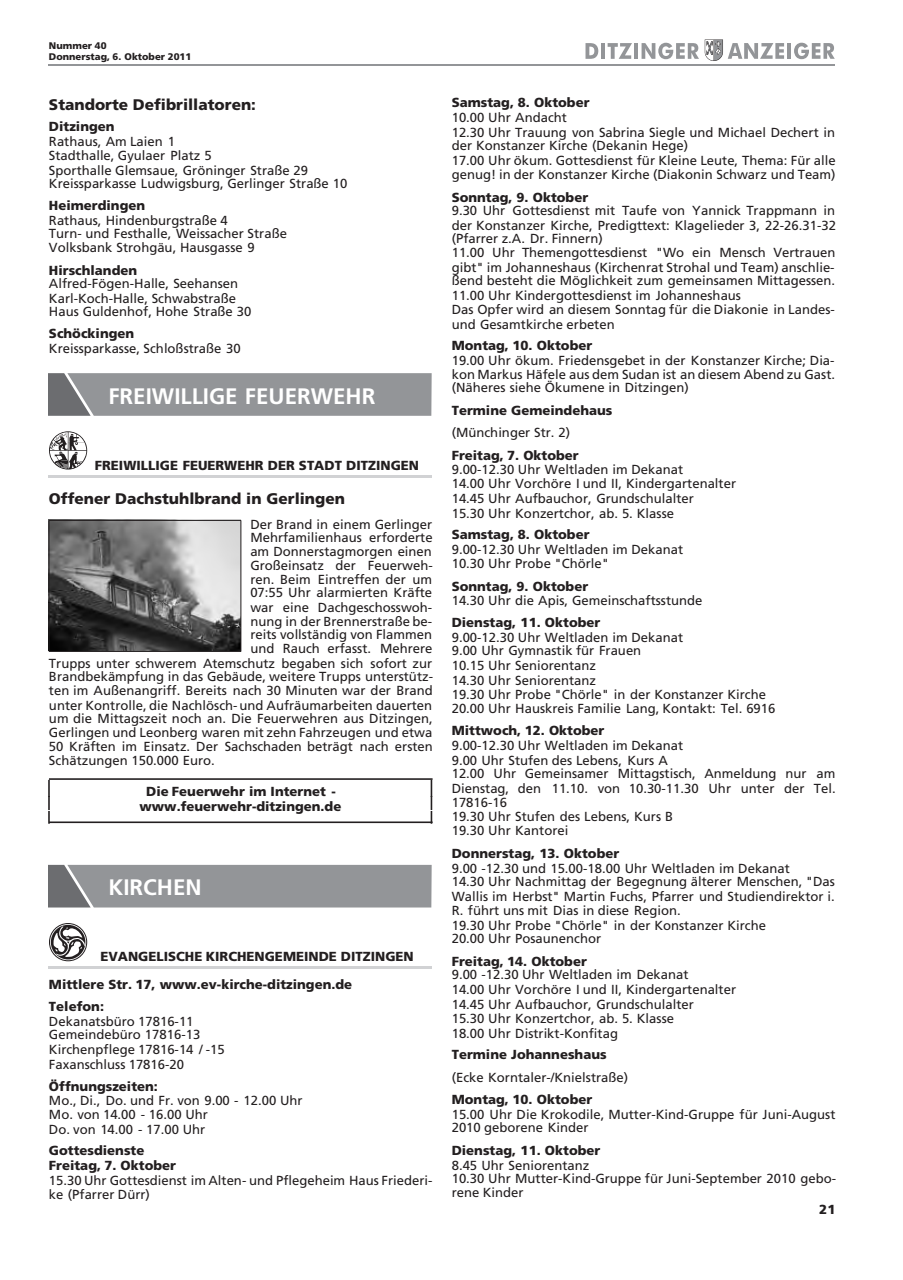
<style>
.page{position:relative;width:903px;height:1280px;background:#fff}
.page>*{position:absolute;margin:0;border:0;box-sizing:border-box;transform-origin:0 0}
.t1{font:700 22.35px "Frutiger";color:#fff}
.t2{font:900 15.3px "Frutiger";color:#231f20}
.t3{font:13.05px/13.5px "Frutiger";color:#231f20}
.t4{font:900 13.05px/14.9px "Frutiger";color:#231f20}
.t5{font:900 9.6px/10.8px "Frutiger";color:#231f20}
</style>
<div class="page">
<svg style="left:585px;top:43px;width:13px;height:16px"></svg>
<hr style="left:601px;top:43px;width:4px;height:16px;background:#939598">
<svg style="left:607px;top:43px;width:24px;height:16px"></svg>
<svg style="left:634px;top:43px;width:3px;height:16px"></svg>
<svg style="left:641px;top:43px;width:57px;height:16px"></svg>
<svg style="left:704px;top:40px;width:79px;height:21px"></svg>
<svg style="left:787px;top:43px;width:3px;height:16px"></svg>
<svg style="left:794px;top:43px;width:40px;height:16px"></svg>
<hr style="left:48px;top:64px;width:786px;height:1px;background:#939598">
<svg style="left:49px;top:373px;width:382px;height:43px;background:#919396"></svg>
<svg style="left:49px;top:431px;width:38px;height:38px"></svg>
<svg style="left:49px;top:431px;width:38px;height:38px"></svg>
<svg style="left:50px;top:432px;width:36px;height:36px"></svg>
<hr style="left:48px;top:475px;width:383px;height:2px;background:#d1d2d4">
<img style="left:48px;top:520px;width:192px;height:130px">
<hr style="left:49px;top:520px;width:192px;height:1px;background:#231f20">
<hr style="left:49px;top:651px;width:192px;height:1px;background:#231f20">
<hr style="left:49px;top:520px;width:1px;height:131px;background:#231f20">
<hr style="left:240px;top:520px;width:1px;height:131px;background:#231f20">
<hr style="left:49px;top:778px;width:383px;height:1px;background:#231f20">
<svg style="left:48px;top:779px;width:2px;height:44px"></svg>
<svg style="left:430px;top:779px;width:2px;height:42px"></svg>
<hr style="left:49px;top:821px;width:383px;height:2px;background:#231f20">
<svg style="left:49px;top:864px;width:382px;height:43px;background:#939597"></svg>
<svg style="left:49px;top:924px;width:38px;height:37px"></svg>
<svg style="left:49px;top:923px;width:38px;height:37px"></svg>
<div style="left:49px;top:922px;width:38px;height:39px;border:1px solid #231f20;border-radius:50%"></div>
<svg style="left:51px;top:924px;width:34px;height:35px"></svg>
<svg style="left:53px;top:926px;width:32px;height:30px"></svg>
<hr style="left:48px;top:965px;width:383px;height:3px;background:#d1d2d4">
<p class="t5" style="left:49px;top:41px;width:144px">Nummer 40<br>Donnerstag, 6. Oktober 2011</p>
<p class="t2" style="left:49px;top:98px;width:208px">Standorte Defibrillatoren:</p>
<p class="t4" style="left:49px;top:120px;width:67px">Ditzingen</p>
<p class="t3" style="left:49px;top:136px;width:164px">Rathaus, Am Laien 1<br>Stadthalle, Gyulaer Platz 5</p>
<p class="t3" style="left:49px;top:164px;width:300px">Sporthalle Glemsaue, Gröninger Straße 29<br>Kreissparkasse Ludwigsburg, Gerlinger Straße 10</p>
<p class="t4" style="left:49px;top:199px;width:98px">Heimerdingen</p>
<p class="t3" style="left:49px;top:214px;width:239px">Rathaus, Hindenburgstraße 4<br>Turn- und Festhalle, Weissacher Straße<br>Volksbank Strohgäu, Hausgasse 9</p>
<p class="t4" style="left:49px;top:264px;width:90px">Hirschlanden</p>
<p class="t3" style="left:49px;top:277px;width:191px;line-height:14.9px">Alfred-Fögen-Halle, Seehansen<br>Karl-Koch-Halle, Schwabstraße</p>
<p class="t3" style="left:49px;top:306px;width:204px">Haus Guldenhof, Hohe Straße 30</p>
<p class="t4" style="left:49px;top:327px;width:87px">Schöckingen</p>
<p class="t3" style="left:49px;top:342px;width:193px">Kreissparkasse, Schloßstraße 30</p>
<h1 class="t1" style="left:108px;top:387px;width:268px">FREIWILLIGE FEUERWEHR</h1>
<p class="t4" style="left:95px;top:459px;width:325px">FREIWILLIGE FEUERWEHR DER STADT DITZINGEN</p>
<p class="t2" style="left:49px;top:492px;width:297px">Offener Dachstuhlbrand in Gerlingen</p>
<p class="t3" style="left:250px;top:518px;width:184px;text-align:justify">Der Brand in einem Gerlinger Mehrfamilienhaus erforderte am Donnerstagmorgen einen</p>
<p class="t3" style="left:250px;top:560px;width:184px;text-align:justify">Großeinsatz der Feuerweh&shy;ren. Beim Eintreffen der um 07:55 Uhr alarmierten Kräfte</p>
<p class="t3" style="left:250px;top:602px;width:184px;text-align:justify">war eine Dachgeschosswoh&shy;nung in der Brennerstraße be&shy;reits vollständig von Flammen und Rauch erfasst. Mehrere</p>
<p class="t3" style="left:49px;top:657px;width:385px;text-align:justify">Trupps unter schwerem Atemschutz begaben sich sofort zur Brandbekämpfung in das Gebäude, weitere Trupps unterstütz&shy;ten im Außenangriff. Bereits nach 30 Minuten war der Brand</p>
<p class="t3" style="left:49px;top:699px;width:385px;text-align:justify">unter Kontrolle, die Nachlösch- und Aufräumarbeiten dauerten um die Mittagszeit noch an. Die Feuerwehren aus Ditzingen, Gerlingen und Leonberg waren mit zehn Fahrzeugen und etwa</p>
<p class="t3" style="left:49px;top:741px;width:385px">50 Kräften im Einsatz. Der Sachschaden beträgt nach ersten<br>Schätzungen 150.000 Euro.</p>
<p class="t4" style="left:139px;top:785px;width:203px;text-align:center">Die Feuerwehr im Internet - www.feuerwehr-ditzingen.de</p>
<h1 class="t1" style="left:108px;top:877px;width:95px">KIRCHEN</h1>
<p class="t4" style="left:49px;top:943px;width:366px;line-height:28.3px;text-indent:51px">EVANGELISCHE KIRCHENGEMEINDE DITZINGEN<br>Mittlere Str. 17, www.ev-kirche-ditzingen.de</p>
<p class="t4" style="left:49px;top:999px;width:56px">Telefon:</p>
<p class="t3" style="left:49px;top:1015px;width:153px">Dekanatsbüro 17816-11<br>Gemeindebüro 17816-13</p>
<p class="t3" style="left:49px;top:1042px;width:177px;line-height:14.9px">Kirchenpflege 17816-14 / -15<br>Faxanschluss 17816-20</p>
<p class="t4" style="left:49px;top:1079px;width:110px">Öffnungszeiten:</p>
<p class="t3" style="left:49px;top:1094px;width:255px">Mo., Di., Do. und Fr. von 9.00 - 12.00 Uhr<br>Mo. von 14.00 - 16.00 Uhr</p>
<p class="t3" style="left:49px;top:1123px;width:158px">Do. von 14.00 - 17.00 Uhr</p>
<p class="t4" style="left:49px;top:1144px;width:128px">Gottesdienste<br>Freitag, 7. Oktober</p>
<p class="t3" style="left:49px;top:1174px;width:385px">15.30 Uhr Gottesdienst im Alten- und Pflegeheim Haus Friederi&shy;ke (Pfarrer Dürr)</p>
<p class="t4" style="left:451px;top:96px;width:139px">Samstag, 8. Oktober</p>
<p class="t3" style="left:451px;top:111px;width:384px;line-height:14.9px">10.00 Uhr Andacht<br>12.30 Uhr Trauung von Sabrina Siegle und Michael Dechert in</p>
<p class="t3" style="left:451px;top:139px;width:385px;line-height:14.9px">der Konstanzer Kirche (Dekanin Hege)<br>17.00 Uhr ökum. Gottesdienst für Kleine Leute, Thema: Für alle</p>
<p class="t3" style="left:451px;top:168px;width:385px">genug! in der Konstanzer Kirche (Diakonin Schwarz und Team)</p>
<p class="t4" style="left:451px;top:191px;width:138px">Sonntag, 9. Oktober</p>
<p class="t3" style="left:451px;top:204px;width:385px;line-height:14.9px">9.30 Uhr Gottesdienst mit Taufe von Yannick Trappmann in der Konstanzer Kirche, Predigttext: Klagelieder 3, 22-26.31-32</p>
<p class="t3" style="left:451px;top:233px;width:385px">(Pfarrer z.A. Dr. Finnern)<br>11.00 Uhr Themengottesdienst "Wo ein Mensch Vertrauen</p>
<p class="t3" style="left:451px;top:261px;width:385px">gibt" im Johanneshaus (Kirchenrat Strohal und Team) anschlie&shy;ßend besteht die Möglichkeit zum gemeinsamen Mittagessen.</p>
<p class="t3" style="left:451px;top:290px;width:384px">11.00 Uhr Kindergottesdienst im Johanneshaus<br>Das Opfer wird an diesem Sonntag für die Diakonie in Landes-</p>
<p class="t3" style="left:451px;top:318px;width:164px">und Gesamtkirche erbeten</p>
<p class="t4" style="left:451px;top:339px;width:142px">Montag, 10. Oktober</p>
<p class="t3" style="left:451px;top:355px;width:384px;text-align:justify">19.00 Uhr ökum. Friedensgebet in der Konstanzer Kirche; Dia&shy;kon Markus Häfele aus dem Sudan ist an diesem Abend zu Gast. (Näheres siehe Ökumene in Ditzingen)</p>
<p class="t4" style="left:451px;top:404px;width:162px">Termine Gemeindehaus</p>
<p class="t3" style="left:451px;top:426px;width:120px">(Münchinger Str. 2)</p>
<p class="t4" style="left:451px;top:448px;width:128px">Freitag, 7. Oktober</p>
<p class="t3" style="left:451px;top:464px;width:286px">9.00-12.30 Uhr Weltladen im Dekanat<br>14.00 Uhr Vorchöre I und II, Kindergartenalter</p>
<p class="t3" style="left:451px;top:492px;width:243px;line-height:14.9px">14.45 Uhr Aufbauchor, Grundschulalter<br>15.30 Uhr Konzertchor, ab. 5. Klasse</p>
<p class="t4" style="left:451px;top:528px;width:139px">Samstag, 8. Oktober</p>
<p class="t3" style="left:451px;top:544px;width:233px">9.00-12.30 Uhr Weltladen im Dekanat<br>10.30 Uhr Probe "Chörle"</p>
<p class="t4" style="left:451px;top:579px;width:138px">Sonntag, 9. Oktober</p>
<p class="t3" style="left:451px;top:595px;width:252px">14.30 Uhr die Apis, Gemeinschaftsstunde</p>
<p class="t4" style="left:451px;top:616px;width:150px">Dienstag, 11. Oktober</p>
<p class="t3" style="left:451px;top:631px;width:233px">9.00-12.30 Uhr Weltladen im Dekanat<br>9.00 Uhr Gymnastik für Frauen</p>
<p class="t3" style="left:451px;top:659px;width:146px;line-height:14.9px">10.15 Uhr Seniorentanz<br>14.30 Uhr Seniorentanz</p>
<p class="t3" style="left:451px;top:687px;width:325px;line-height:14.9px">19.30 Uhr Probe "Chörle" in der Konstanzer Kirche<br>20.00 Uhr Hauskreis Familie Lang, Kontakt: Tel. 6916</p>
<p class="t4" style="left:451px;top:724px;width:154px">Mittwoch, 12. Oktober</p>
<p class="t3" style="left:451px;top:739px;width:233px;line-height:14.9px">9.00-12.30 Uhr Weltladen im Dekanat<br>9.00 Uhr Stufen des Lebens, Kurs A</p>
<p class="t3" style="left:451px;top:767px;width:385px;line-height:14.9px">12.00 Uhr Gemeinsamer Mittagstisch, Anmeldung nur am<br>Dienstag, den 11.10. von 10.30-11.30 Uhr unter der Tel.</p>
<p class="t3" style="left:451px;top:795px;width:223px;line-height:14.9px">17816-16<br>19.30 Uhr Stufen des Lebens, Kurs B</p>
<p class="t3" style="left:451px;top:824px;width:118px">19.30 Uhr Kantorei</p>
<p class="t4" style="left:451px;top:847px;width:169px">Donnerstag, 13. Oktober</p>
<p class="t3" style="left:451px;top:862px;width:384px">9.00 -12.30 und 15.00-18.00 Uhr Weltladen im Dekanat<br>14.30 Uhr Nachmittag der Begegnung älterer Menschen, "Das</p>
<p class="t3" style="left:451px;top:890px;width:384px">Wallis im Herbst" Martin Fuchs, Pfarrer und Studiendirektor i.<br>R. führt uns mit Dias in diese Region.</p>
<p class="t3" style="left:451px;top:919px;width:315px">19.30 Uhr Probe "Chörle" in der Konstanzer Kirche<br>20.00 Uhr Posaunenchor</p>
<p class="t4" style="left:451px;top:954px;width:136px">Freitag, 14. Oktober</p>
<p class="t3" style="left:451px;top:968px;width:286px;line-height:14.9px">9.00 -12.30 Uhr Weltladen im Dekanat<br>14.00 Uhr Vorchöre I und II, Kindergartenalter<br>14.45 Uhr Aufbauchor, Grundschulalter</p>
<p class="t3" style="left:451px;top:1011px;width:224px;line-height:14.9px">15.30 Uhr Konzertchor, ab. 5. Klasse<br>18.00 Uhr Distrikt-Konfitag</p>
<p class="t4" style="left:451px;top:1048px;width:156px">Termine Johanneshaus</p>
<p class="t3" style="left:451px;top:1071px;width:178px">(Ecke Korntaler-/Knielstraße)</p>
<p class="t4" style="left:451px;top:1092px;width:142px">Montag, 10. Oktober</p>
<p class="t3" style="left:451px;top:1108px;width:385px">15.00 Uhr Die Krokodile, Mutter-Kind-Gruppe für Juni-August<br>2010 geborene Kinder</p>
<p class="t4" style="left:451px;top:1143px;width:150px">Dienstag, 11. Oktober</p>
<p class="t3" style="left:451px;top:1159px;width:385px">8.45 Uhr Seniorentanz<br>10.30 Uhr Mutter-Kind-Gruppe für Juni-September 2010 gebo&shy;rene Kinder</p>
<p class="t4" style="left:818px;top:1203px;width:18px">21</p>
</div>
